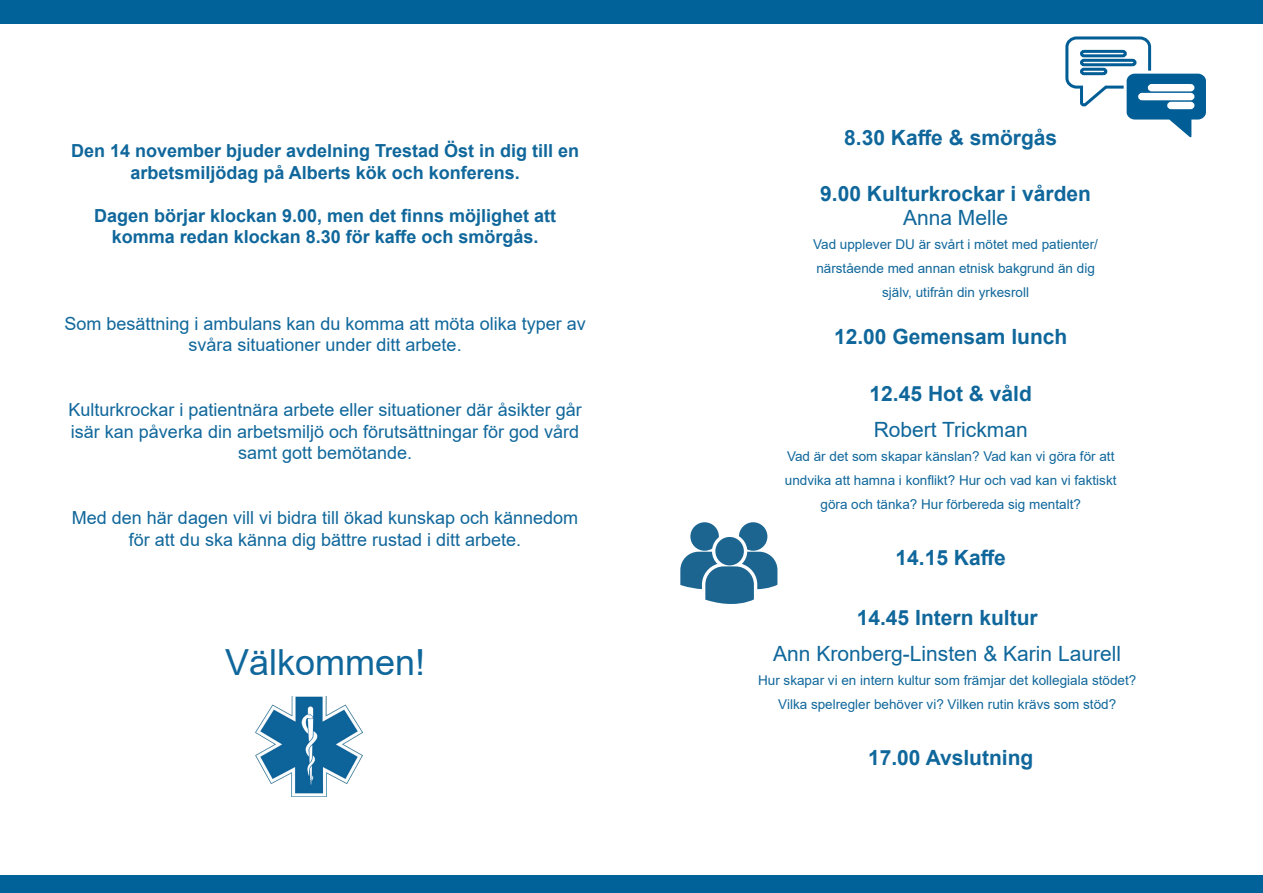
<style>
.page{position:relative;width:1263px;height:893px;background:#fff}
.page>*{position:absolute;margin:0;border:0;box-sizing:border-box;transform-origin:0 0}
.t1{font:36px "Arial";color:#10679b}
.t2{font:700 21px/24px "Arial";color:#10679b;text-align:center}
.t3{font:21px "Arial";color:#10679b}
.t4{font:18px/21.6px "Arial";color:#10679b;text-align:center}
.t5{font:700 18px/21.6px "Arial";color:#10679b;text-align:center}
.t6{font:13.5px/24px "Arial";color:#10679b;text-align:center}
.s1{font-weight:400}
</style>
<div class="page">
<img style="left:255px;top:696px;width:108px;height:100px">
<svg style="left:1065px;top:36px;width:141px;height:102px"></svg>
<svg style="left:680px;top:522px;width:97px;height:82px"></svg>
<div style="left:0;top:876px;width:1263px;height:17px;background:#006298"></div>
<div style="left:0;top:0;width:1263px;height:24px;background:#006298"></div>
<p class="t5" style="left:71px;top:140px;width:510px">Den 14 november bjuder avdelning Trestad Öst in dig till en arbetsmiljödag på Alberts kök och konferens.</p>
<p class="t5" style="left:94px;top:205px;width:464px">Dagen börjar klockan 9.00, men det finns möjlighet att komma redan klockan 8.30 för kaffe och smörgås.</p>
<p class="t4" style="left:64px;top:312px;width:523px">Som besättning i ambulans kan du komma att möta olika typer av svåra situationer under ditt arbete.</p>
<p class="t4" style="left:68px;top:399px;width:515px">Kulturkrockar i patientnära arbete eller situationer där åsikter går isär kan påverka din arbetsmiljö och förutsättningar för god vård samt gott bemötande.</p>
<p class="t4" style="left:72px;top:507px;width:508px">Med den här dagen vill vi bidra till ökad kunskap och kännedom för att du ska känna dig bättre rustad i ditt arbete.</p>
<p class="t1" style="left:225px;top:638px;width:202px">Välkommen!</p>
<p class="t2" style="left:844px;top:126px;width:215px">8.30 Kaffe &amp; smörgås</p>
<p class="t2" style="left:820px;top:182px;width:272px">9.00 Kulturkrockar i vården<br><span class="s1">Anna Melle</span></p>
<p class="t6" style="left:813px;top:232px;width:286px">Vad upplever DU är svårt i mötet med patienter/ närstående med annan etnisk bakgrund än dig själv, utifrån din yrkesroll</p>
<p class="t2" style="left:834px;top:325px;width:235px">12.00 Gemensam lunch</p>
<p class="t2" style="left:870px;top:382px;width:164px">12.45 Hot &amp; våld</p>
<p class="t3" style="left:874px;top:415px;width:156px">Robert Trickman</p>
<p class="t6" style="left:785px;top:444px;width:333px">Vad är det som skapar känslan? Vad kan vi göra för att undvika att hamna i konflikt? Hur och vad kan vi faktiskt göra och tänka? Hur förbereda sig mentalt?</p>
<p class="t2" style="left:895px;top:546px;width:112px">14.15 Kaffe</p>
<p class="t2" style="left:857px;top:605px;width:182px">14.45 Intern kultur</p>
<p class="t3" style="left:773px;top:639px;width:349px">Ann Kronberg-Linsten &amp; Karin Laurell</p>
<p class="t6" style="left:758px;top:668px;width:380px">Hur skapar vi en intern kultur som främjar det kollegiala stödet?</p>
<p class="t6" style="left:778px;top:692px;width:339px">Vilka spelregler behöver vi? Vilken rutin krävs som stöd?</p>
<p class="t2" style="left:868px;top:746px;width:167px">17.00 Avslutning</p>
</div>
